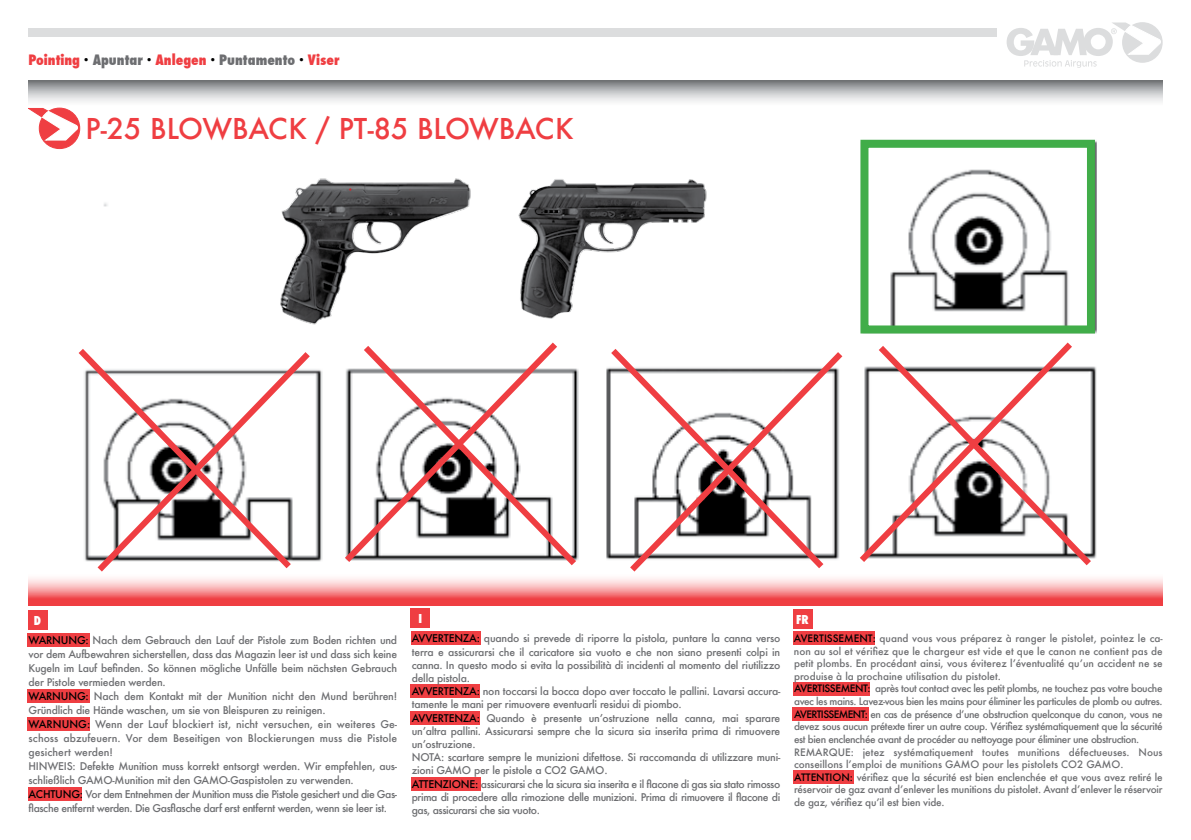
<style>
.page{position:relative;width:1191px;height:840px;background:#fff}
.page>*{position:absolute;margin:0;border:0;box-sizing:border-box;transform-origin:0 0}
.t1{font:500 28px "Futura";color:#ef3e42}
.t2{font:800 condensed 14px "Futura";color:#ef3e42}
.t3{font:800 condensed 12px "Futura";color:#fff}
.t4{font:500 10.4px/13.2px "Futura";letter-spacing:-.02em;color:#6d6e71}
.t5{font:500 10px/12.6px "Futura";letter-spacing:-.02em;color:#6d6e71}
.s1{color:#000}
.s2{color:#6d6e71}
</style>
<div class="page">
<div style="left:27px;top:689px;width:63px;height:13px;background:#ef3e42"></div>
<div style="left:27px;top:716px;width:63px;height:13px;background:#ef3e42"></div>
<div style="left:28px;top:786px;width:53px;height:13px;background:#ef3e42"></div>
<div style="left:28px;top:632px;width:62px;height:14px;background:#ef3e42"></div>
<div style="left:28px;top:596px;width:1134px;height:9px;background:#ef3e42"></div>
<svg style="left:28px;top:561px;width:1134px;height:36px"></svg>
<div style="left:792px;top:681px;width:77px;height:14px;background:#ef3e42"></div>
<div style="left:410px;top:684px;width:70px;height:13px;background:#ef3e42"></div>
<div style="left:792px;top:706px;width:77px;height:13px;background:#ef3e42"></div>
<div style="left:410px;top:710px;width:70px;height:13px;background:#ef3e42"></div>
<div style="left:792px;top:770px;width:61px;height:13px;background:#ef3e42"></div>
<div style="left:411px;top:777px;width:69px;height:13px;background:#ef3e42"></div>
<div style="left:792px;top:631px;width:82px;height:13px;background:#ef3e42"></div>
<div style="left:411px;top:631px;width:69px;height:13px;background:#ef3e42"></div>
<svg style="left:28px;top:81px;width:1134px;height:53px"></svg>
<div style="left:28px;top:28px;width:969px;height:9px;background:#dcddde"></div>
<svg style="left:1122px;top:22px;width:40px;height:41px"></svg>
<svg style="left:1006px;top:22px;width:154px;height:46px"></svg>
<div style="left:39px;top:108px;width:41px;height:40px;background:#ef3e42;border-radius:50%"></div>
<div style="left:39px;top:108px;width:41px;height:41px;border:1px solid #ef3e42;border-radius:50%"></div>
<svg style="left:28px;top:108px;width:50px;height:32px"></svg>
<img style="left:103px;top:139px;width:993px;height:422px">
<img style="left:265px;top:164px;width:217px;height:172px">
<img style="left:504px;top:164px;width:216px;height:170px">
<svg style="left:72px;top:342px;width:225px;height:232px"></svg>
<svg style="left:91px;top:345px;width:225px;height:232px"></svg>
<svg style="left:605px;top:342px;width:224px;height:232px"></svg>
<svg style="left:624px;top:345px;width:224px;height:232px"></svg>
<svg style="left:357px;top:339px;width:225px;height:232px"></svg>
<svg style="left:338px;top:336px;width:225px;height:232px"></svg>
<svg style="left:872px;top:339px;width:225px;height:232px"></svg>
<svg style="left:853px;top:336px;width:225px;height:232px"></svg>
<div style="left:860px;top:140px;width:235px;height:193px;border:8px solid #41ad49"></div>
<div style="left:28px;top:609px;width:19px;height:20px;background:#ef3e42"></div>
<div style="left:410px;top:607px;width:20px;height:20px;background:#ef3e42"></div>
<div style="left:792px;top:608px;width:20px;height:20px;background:#ef3e42"></div>
<h2 class="t2" style="left:28px;top:50px;width:313px">Pointing <span class="s1">·</span> <span class="s2">Apuntar</span> <span class="s1">·</span> Anlegen <span class="s1">·</span> <span class="s2">Puntamento</span> <span class="s1">·</span> Viser</h2>
<h1 class="t1" style="left:86px;top:109px;width:166px">P-25 Blowback</h1>
<h1 class="t1" style="left:315px;top:109px;width:203px">/ PT-85 Blowback</h1>
<p class="t3" style="left:34px;top:611px;width:9px">D</p>
<p class="t3" style="left:418px;top:609px;width:5px">I</p>
<p class="t3" style="left:796px;top:611px;width:14px">FR</p>
<p class="t4" style="left:412px;top:631px;width:370px"><span class="s1">AVVERTENZA:</span> quando si prevede di riporre la pistola, puntare la canna verso terra e assicurarsi che il caricatore sia vuoto e che non siano presenti colpi in canna. In questo modo si evita la possibilità di incidenti al momento del riutilizzo della pistola.<br><span class="s1">AVVERTENZA:</span> non toccarsi la bocca dopo aver toccato le pallini. Lavarsi accura&shy;tamente le mani per rimuovere eventuarli residui di piombo.<br><span class="s1">AVVERTENZA:</span> Quando è presente un’ostruzione nella canna, mai sparare un’altra pallini. Assicurarsi sempre che la sicura sia inserita prima di rimuovere un’ostruzione.<br>NOTA: scartare sempre le munizioni difettose. Si raccomanda di utilizzare muni&shy;zioni GAMO per le pistole a CO2 GAMO.<br><span class="s1">ATTENZIONE:</span> assicurarsi che la sicura sia inserita e il flacone di gas sia stato rimosso prima di procedere alla rimozione delle munizioni. Prima di rimuovere il flacone di gas, assicurarsi che sia vuoto.</p>
<p class="t4" style="left:29px;top:632px;width:370px;line-height:14px"><span class="s1">WARNUNG:</span> Nach dem Gebrauch den Lauf der Pistole zum Boden richten und vor dem Aufbewahren sicherstellen, dass das Magazin leer ist und dass sich keine Kugeln im Lauf befinden. So können mögliche Unfälle beim nächsten Gebrauch der Pistole vermieden werden.<br><span class="s1">WARNUNG:</span> Nach dem Kontakt mit der Munition nicht den Mund berühren!<br>Gründlich die Hände waschen, um sie von Bleispuren zu reinigen.<br><span class="s1">WARNUNG:</span> Wenn der Lauf blockiert ist, nicht versuchen, ein weiteres Ge&shy;schoss abzufeuern. Vor dem Beseitigen von Blockierungen muss die Pistole gesichert werden!<br>HINWEIS: Defekte Munition muss korrekt entsorgt werden. Wir empfehlen, aus&shy;schließlich GAMO-Munition mit den GAMO-Gaspistolen zu verwenden.<br><span class="s1">ACHTUNG:</span> Vor dem Entnehmen der Munition muss die Pistole gesichert und die Gas&shy;flasche entfernt werden. Die Gasflasche darf erst entfernt werden, wenn sie leer ist.</p>
<p class="t5" style="left:794px;top:631px;width:370px"><span class="s1">AVERTISSEMENT:</span> quand vous vous préparez à ranger le pistolet, pointez le ca&shy;non au sol et vérifiez que le chargeur est vide et que le canon ne contient pas de petit plombs. En procédant ainsi, vous éviterez l’éventualité qu’un accident ne se produise à la prochaine utilisation du pistolet.<br><span class="s1">AVERTISSEMENT:</span> après tout contact avec les petit plombs, ne touchez pas votre bouche avec les mains. Lavez-vous bien les mains pour éliminer les particules de plomb ou autres.<br><span class="s1">AVERTISSEMENT:</span> en cas de présence d’une obstruction quelconque du canon, vous ne devez sous aucun prétexte tirer un autre coup. Vérifiez systématiquement que la sécurité est bien enclenchée avant de procéder au nettoyage pour éliminer une obstruction.<br>REMARQUE: jetez systématiquement toutes munitions défectueuses. Nous conseillons l’emploi de munitions GAMO pour les pistolets CO2 GAMO.<br><span class="s1">ATTENTION:</span> vérifiez que la sécurité est bien enclenchée et que vous avez retiré le réservoir de gaz avant d’enlever les munitions du pistolet. Avant d’enlever le réservoir de gaz, vérifiez qu’il est bien vide.</p>
</div>
